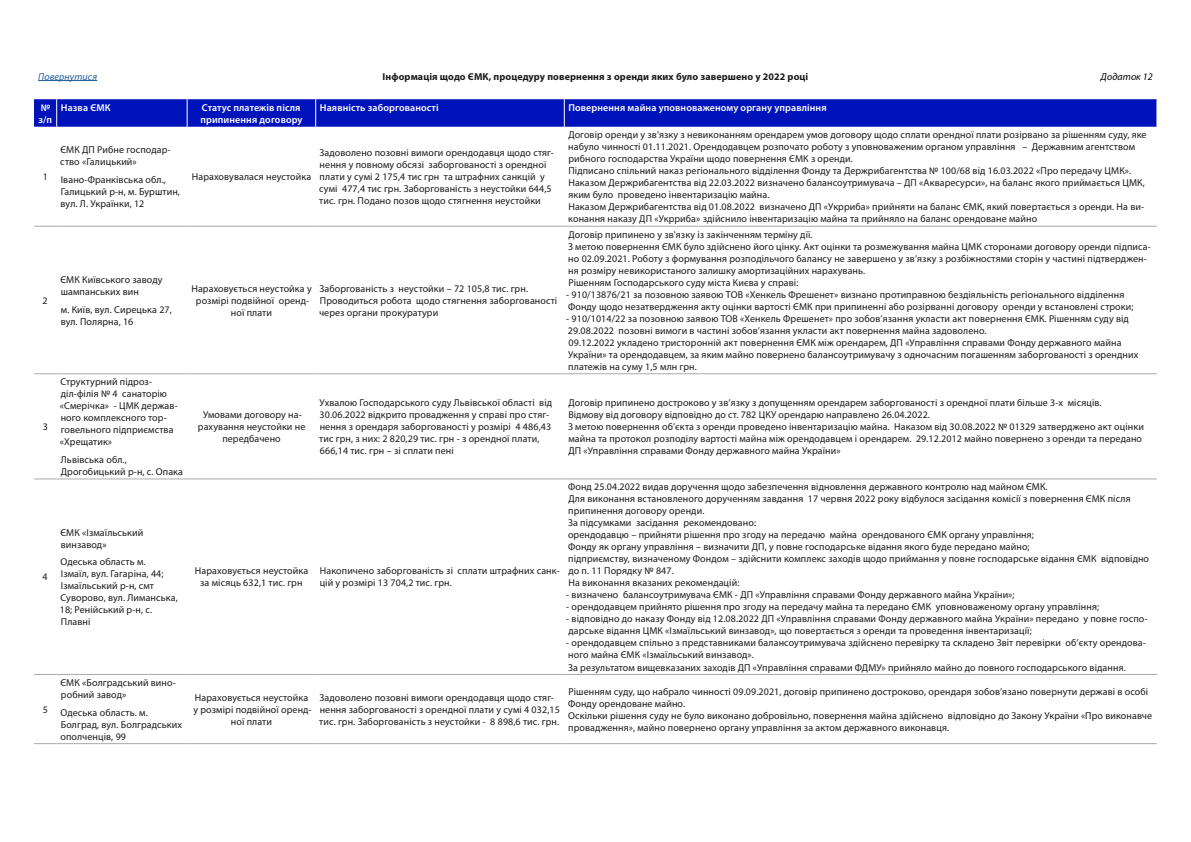
<style>
.page{position:relative;width:1191px;height:842px;background:#fff}
.page>*{position:absolute;margin:0;border:0;box-sizing:border-box;transform-origin:0 0}
.t1{font:10px/12px "Myriad Pro";letter-spacing:.01em;color:#1a1a1a}
.t2{font:600 10px/12px "Myriad Pro";letter-spacing:.01em;color:#fff}
.t3{font:700 10px "Myriad Pro";letter-spacing:.01em;color:#1a1a1a}
.t4{font:italic 10px "Myriad Pro";letter-spacing:.01em;color:#215e9e}
.t5{font:italic 10px "Myriad Pro";letter-spacing:.01em;color:#000}
</style>
<div class="page">
<hr style="left:38px;top:80px;width:59px;height:1px;background:#215e9e">
<svg style="left:34px;top:226px;width:23px;height:1px"></svg>
<hr style="left:57px;top:226px;width:130px;height:1px;background:#a9aaad">
<hr style="left:187px;top:226px;width:129px;height:1px;background:#a9aaad">
<hr style="left:316px;top:226px;width:248px;height:1px;background:#a9aaad">
<hr style="left:564px;top:226px;width:593px;height:1px;background:#a9aaad">
<svg style="left:34px;top:374px;width:23px;height:1px"></svg>
<hr style="left:57px;top:374px;width:130px;height:1px;background:#a9aaad">
<hr style="left:187px;top:374px;width:129px;height:1px;background:#a9aaad">
<hr style="left:316px;top:374px;width:248px;height:1px;background:#a9aaad">
<hr style="left:564px;top:374px;width:593px;height:1px;background:#a9aaad">
<svg style="left:34px;top:479px;width:23px;height:1px"></svg>
<hr style="left:57px;top:479px;width:130px;height:1px;background:#a9aaad">
<hr style="left:187px;top:479px;width:129px;height:1px;background:#a9aaad">
<hr style="left:316px;top:479px;width:248px;height:1px;background:#a9aaad">
<hr style="left:564px;top:479px;width:593px;height:1px;background:#a9aaad">
<svg style="left:34px;top:674px;width:23px;height:1px"></svg>
<hr style="left:57px;top:674px;width:130px;height:1px;background:#a9aaad">
<hr style="left:187px;top:674px;width:129px;height:1px;background:#a9aaad">
<hr style="left:316px;top:674px;width:248px;height:1px;background:#a9aaad">
<hr style="left:564px;top:674px;width:593px;height:1px;background:#a9aaad">
<svg style="left:34px;top:743px;width:23px;height:1px"></svg>
<hr style="left:57px;top:743px;width:130px;height:1px;background:#a9aaad">
<hr style="left:187px;top:743px;width:129px;height:1px;background:#a9aaad">
<hr style="left:316px;top:743px;width:248px;height:1px;background:#a9aaad">
<hr style="left:564px;top:743px;width:593px;height:1px;background:#a9aaad">
<svg style="left:34px;top:99px;width:1123px;height:28px;background:#0518bc"></svg>
<p class="t4" style="left:38px;top:70px;width:60px">Повернутися</p>
<p class="t3" style="left:382px;top:70px;width:427px">Інформація щодо ЄМК, процедуру повернення з оренди яких було завершено у 2022 році</p>
<p class="t5" style="left:1101px;top:70px;width:53px">Додаток 12</p>
<p class="t2" style="left:38px;top:101px;width:15px">№ з/п</p>
<p class="t2" style="left:61px;top:101px;width:51px">Назва ЄМК</p>
<p class="t2" style="left:200px;top:101px;width:104px">Статус платежів після припинення договору</p>
<p class="t2" style="left:320px;top:101px;width:120px">Наявність заборгованості</p>
<p class="t2" style="left:568px;top:101px;width:260px">Повернення майна уповноваженому органу управління</p>
<p class="t1" style="left:43px;top:171px;width:7px">1</p>
<p class="t1" style="left:43px;top:294px;width:7px">2</p>
<p class="t1" style="left:43px;top:421px;width:7px">3</p>
<p class="t1" style="left:43px;top:571px;width:7px">4</p>
<p class="t1" style="left:43px;top:703px;width:7px">5</p>
<p class="t1" style="left:60px;top:144px;width:112px">ЄМК ДП Рибне господар&shy;ство «Галицький»</p>
<p class="t1" style="left:61px;top:174px;width:121px">Івано-Франківська обл.,<br>Галицький р-н, м. Бурштин, вул. Л. Українки, 12</p>
<p class="t1" style="left:192px;top:171px;width:121px">Нараховувалася неустойка</p>
<p class="t1" style="left:319px;top:147px;width:236px">Задоволено позовні вимоги орендодавця щодо стяг&shy;нення у повному обсязі заборгованості з орендної плати у сумі 2 175,4 тис грн та штрафних санкцій у сумі 477,4 тис грн. Заборгованість з неустойки 644,5 тис. грн. Подано позов щодо стягнення неустойки</p>
<p class="t1" style="left:60px;top:273px;width:104px">ЄМК Київського заводу шампанських вин</p>
<p class="t1" style="left:61px;top:303px;width:113px">м. Київ, вул. Сирецька 27, вул. Полярна, 16</p>
<p class="t1" style="left:191px;top:282px;width:122px;text-align:center">Нараховується неустойка у розмірі подвійної оренд&shy;ної плати</p>
<p class="t1" style="left:319px;top:282px;width:240px">Заборгованість з неустойки – 72 105,8 тис. грн.<br>Проводиться робота щодо стягнення заборгованості через органи прокуратури</p>
<p class="t1" style="left:568px;top:129px;width:580px">Договір оренди у зв'язку з невиконанням орендарем умов договору щодо сплати орендної плати розірвано за рішенням суду, яке набуло чинності 01.11.2021. Орендодавцем розпочато роботу з уповноваженим органом управління – Державним агентством рибного господарства України щодо повернення ЄМК з оренди.<br>Підписано спільний наказ регіонального відділення Фонду та Держрибагентства № 100/68 від 16.03.2022 «Про передачу ЦМК».<br>Наказом Держрибагентства від 22.03.2022 визначено балансоутримувача – ДП «Акваресурси», на баланс якого приймається ЦМК, яким було проведено інвентаризацію майна.<br>Наказом Держрибагентства від 01.08.2022 визначено ДП «Укрриба» прийняти на баланс ЄМК, який повертається з оренди. На ви&shy;конання наказу ДП «Укрриба» здійснило інвентаризацію майна та прийняло на баланс орендоване майно</p>
<p class="t1" style="left:568px;top:228px;width:584px">Договір припинено у зв'язку із закінченням терміну дії.<br>З метою повернення ЄМК було здійснено його цінку. Акт оцінки та розмежування майна ЦМК сторонами договору оренди підписа&shy;но 02.09.2021. Роботу з формування розподільчого балансу не завершено у зв’язку з розбіжностями сторін у частині підтверджен&shy;ня розміру невикористаного залишку амортизаційних нарахувань.<br>Рішенням Господарського суду міста Києва у справі:</p>
<p class="t1" style="left:566px;top:288px;width:569px">- 910/13876/21 за позовною заявою ТОВ «Хенкель Фрешенет» визнано протиправною бездіяльність регіонального відділення<br>Фонду щодо незатвердження акту оцінки вартості ЄМК при припиненні або розірванні договору оренди у встановлені строки;</p>
<p class="t1" style="left:566px;top:312px;width:573px">- 910/1014/22 за позовною заявою ТОВ «Хенкель Фрешенет» про зобов’язання укласти акт повернення ЄМК. Рішенням суду від 29.08.2022 позовні вимоги в частині зобов’язання укласти акт повернення майна задоволено.<br>09.12.2022 укладено тристоронній акт повернення ЄМК між орендарем, ДП «Управління справами Фонду державного майна України» та орендодавцем, за яким майно повернено балансоутримувачу з одночасним погашенням заборгованості з орендних платежів на суму 1,5 млн грн.</p>
<p class="t1" style="left:60px;top:376px;width:119px">Структурний підроз&shy;діл-філія № 4 санаторію «Смерічка» - ЦМК держав&shy;ного комплексного тор&shy;говельного підприємства «Хрещатик»</p>
<p class="t1" style="left:61px;top:453px;width:124px">Львівська обл.,<br>Дрогобицький р-н, c. Опака</p>
<p class="t1" style="left:198px;top:409px;width:109px;text-align:center">Умовами договору на&shy;рахування неустойки не передбачено</p>
<p class="t1" style="left:319px;top:397px;width:234px">Ухвалою Господарського суду Львівської області від 30.06.2022 відкрито провадження у справі про стяг&shy;нення з орендаря заборгованості у розмірі 4 486,43 тис грн, з них: 2 820,29 тис. грн - з орендної плати, 666,14 тис. грн – зі сплати пені</p>
<p class="t1" style="left:568px;top:397px;width:577px">Договір припинено достроково у зв’язку з допущенням орендарем заборгованості з орендної плати більше 3-х місяців.<br>Відмову від договору відповідно до ст. 782 ЦКУ орендарю направлено 26.04.2022.<br>З метою повернення об’єкта з оренди проведено інвентаризацію майна. Наказом від 30.08.2022 № 01329 затверджено акт оцінки майна та протокол розподілу вартості майна між орендодавцем і орендарем. 29.12.2012 майно повернено з оренди та передано ДП «Управління справами Фонду державного майна України»</p>
<p class="t1" style="left:568px;top:481px;width:582px">Фонд 25.04.2022 видав доручення щодо забезпечення відновлення державного контролю над майном ЄМК.<br>Для виконання встановленого дорученням завдання 17 червня 2022 року відбулося засідання комісії з повернення ЄМК після припинення договору оренди.<br>За підсумками засідання рекомендовано:<br>орендодавцю – прийняти рішення про згоду на передачю майна орендованого ЄМК органу управління;<br>Фонду як органу управління – визначити ДП, у повне господарське відання якого буде передано майно;<br>підприємству, визначеному Фондом – здійснити комплекс заходів щодо приймання у повне господарське відання ЄМК відповідно до п. 11 Порядку № 847.<br>На виконання вказаних рекомендацій:</p>
<p class="t1" style="left:566px;top:589px;width:450px">- визначено балансоутримувача ЄМК - ДП «Управління справами Фонду державного майна України»;</p>
<p class="t1" style="left:566px;top:601px;width:534px">- орендодавцем прийнято рішення про згоду на передачу майна та передано ЄМК уповноваженому органу управління;</p>
<p class="t1" style="left:566px;top:613px;width:583px">- відповідно до наказу Фонду від 12.08.2022 ДП «Управління справами Фонду державного майна України» передано у повне госпо&shy;дарське відання ЦМК «Ізмаїльський винзавод», що повертається з оренди та проведення інвентаризації;</p>
<p class="t1" style="left:566px;top:637px;width:581px">- орендодавцем спільно з представниками балансоутримувача здійснено перевірку та складено Звіт перевірки об’єкту орендова&shy;ного майна ЄМК «Ізмаїльський винзавод».<br>За результатом вищевказаних заходів ДП «Управління справами ФДМУ» прийняло майно до повного господарського відання.</p>
<p class="t1" style="left:60px;top:526px;width:84px">ЄМК «Ізмаїльський винзавод»</p>
<p class="t1" style="left:60px;top:556px;width:120px">Одеська область м.<br>Ізмаїл, вул. Гагаріна, 44;<br>Ізмаїльський р-н, смт<br>Суворово, вул. Лиманська,<br>18; Ренійський р-н, с.<br>Плавні</p>
<p class="t1" style="left:195px;top:565px;width:115px;text-align:center">Нараховується неустойка за місяць 632,1 тис. грн</p>
<p class="t1" style="left:320px;top:565px;width:241px">Накопичено заборгованість зі сплати штрафних санк&shy;цій у розмірі 13 704,2 тис. грн.</p>
<p class="t1" style="left:60px;top:676px;width:117px">ЄМК «Болградський вино&shy;робний завод»</p>
<p class="t1" style="left:60px;top:706px;width:123px">Одеська область. м.<br>Болград, вул. Болградських ополченців, 99</p>
<p class="t1" style="left:193px;top:691px;width:120px;text-align:center">Нараховується неустойка у розмірі подвійної оренд&shy;ної плати</p>
<p class="t1" style="left:319px;top:691px;width:242px">Задоволено позовні вимоги орендодавця щодо стяг&shy;нення заборгованості з орендної плати у сумі 4 032,15 тис. грн. Заборгованість з неустойки - 8 898,6 тис. грн.</p>
<p class="t1" style="left:568px;top:685px;width:585px">Рішенням суду, що набрало чинності 09.09.2021, договір припинено достроково, орендаря зобов’язано повернути державі в особі Фонду орендоване майно.<br>Оскільки рішення суду не було виконано добровільно, повернення майна здійснено відповідно до Закону України «Про виконавче провадження», майно повернено органу управління за актом державного виконавця.</p>
</div>
